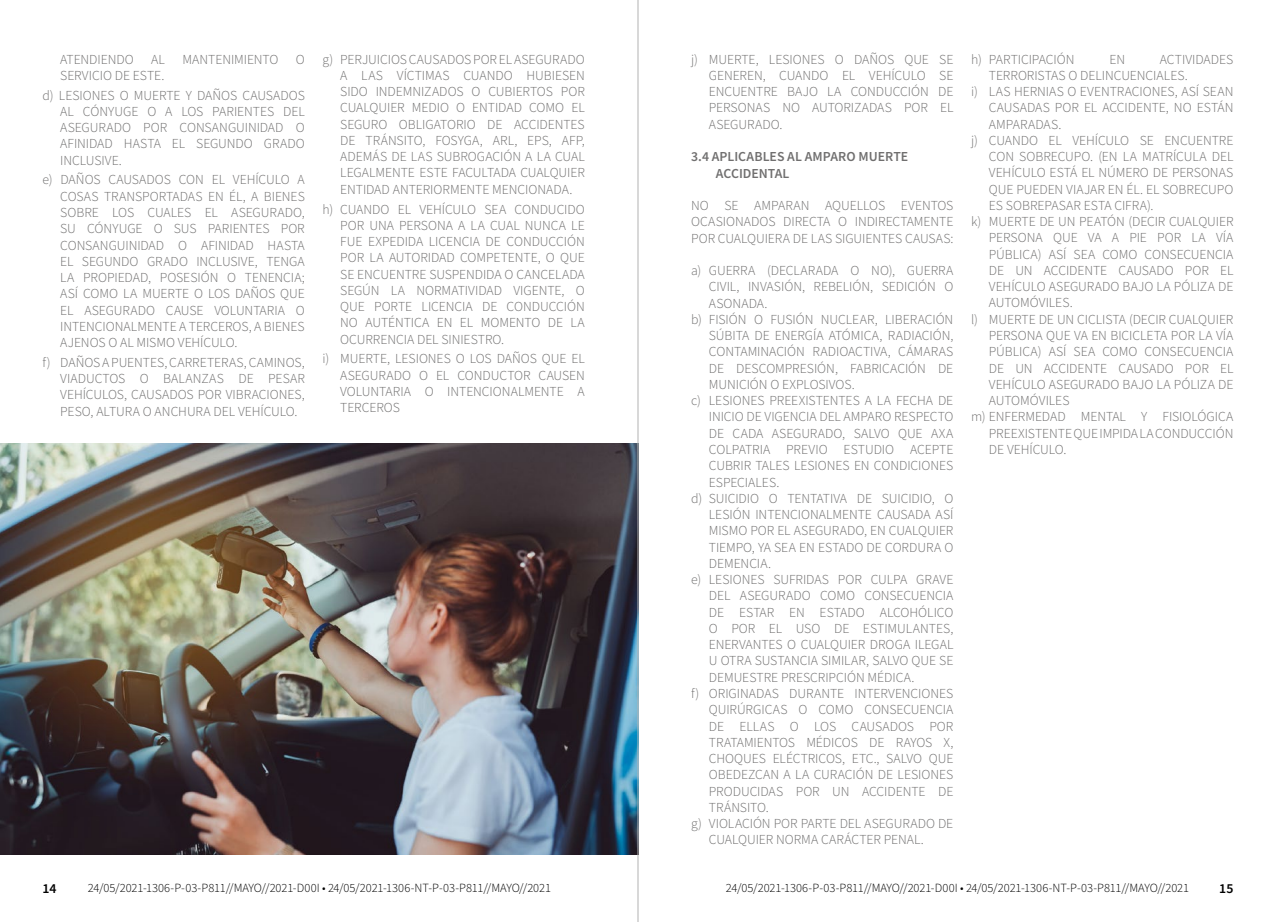
<style>
.page{position:relative;width:1276px;height:922px;background:#fff}
.page>*{position:absolute;margin:0;border:0;box-sizing:border-box;transform-origin:0 0}
.t1{font:300 13.75px/16.2px "Source Sans Pro";letter-spacing:-.005em;color:#706f6f;text-align:justify}
.t2{font:600 13.75px/16.2px "Source Sans Pro";color:#706f6f}
.t3{font:600 13.75px "Source Sans Pro";color:#000}
.t4{font:300 12.5px "Source Sans Pro";letter-spacing:-.005em;color:#000}
</style>
<div class="page">
<img style="left:0;top:443px;width:637px;height:411px">
<hr style="left:637px;top:0;width:1px;height:921px;background:#b3b2b2">
<p class="t1" style="left:60px;top:51px;width:75px">ATENDIENDO</p>
<p class="t1" style="left:151px;top:51px;width:15px">AL</p>
<p class="t1" style="left:182px;top:51px;width:97px">MANTENIMIENTO</p>
<p class="t1" style="left:296px;top:51px;width:10px">O</p>
<p class="t1" style="left:43px;top:65px;width:264px;line-height:19.8px;text-indent:18px">SERVICIO DE ESTE.<br>d) LESIONES O MUERTE Y DAÑOS CAUSADOS</p>
<p class="t1" style="left:60px;top:103px;width:246px">AL CÓNYUGE O A LOS PARIENTES DEL ASEGURADO POR CONSANGUINIDAD O AFINIDAD HASTA EL SEGUNDO GRADO INCLUSIVE.</p>
<p class="t1" style="left:60px;top:172px;width:246px;text-indent:-18px">e) DAÑOS CAUSADOS CON EL VEHÍCULO A COSAS TRANSPORTADAS EN ÉL, A BIENES SOBRE LOS CUALES EL ASEGURADO, SU CÓNYUGE O SUS PARIENTES POR CONSANGUINIDAD O AFINIDAD HASTA EL SEGUNDO GRADO INCLUSIVE, TENGA LA PROPIEDAD, POSESIÓN O TENENCIA; ASÍ COMO LA MUERTE O LOS DAÑOS QUE EL ASEGURADO CAUSE VOLUNTARIA O INTENCIONALMENTE A TERCEROS, A BIENES AJENOS O AL MISMO VEHÍCULO.</p>
<p class="t1" style="left:60px;top:354px;width:246px;text-indent:-18px">f) DAÑOS A PUENTES, CARRETERAS, CAMINOS, VIADUCTOS O BALANZAS DE PESAR VEHÍCULOS, CAUSADOS POR VIBRACIONES, PESO, ALTURA O ANCHURA DEL VEHÍCULO.</p>
<p class="t1" style="left:340px;top:51px;width:246px;text-indent:-18px">g) PERJUICIOS CAUSADOS POR EL ASEGURADO A LAS VÍCTIMAS CUANDO HUBIESEN SIDO INDEMNIZADOS O CUBIERTOS POR CUALQUIER MEDIO O ENTIDAD COMO EL SEGURO OBLIGATORIO DE ACCIDENTES DE TRÁNSITO, FOSYGA, ARL, EPS, AFP, ADEMÁS DE LAS SUBROGACIÓN A LA CUAL LEGALMENTE ESTE FACULTADA CUALQUIER ENTIDAD ANTERIORMENTE MENCIONADA.</p>
<p class="t1" style="left:340px;top:201px;width:246px;text-indent:-18px">h) CUANDO EL VEHÍCULO SEA CONDUCIDO POR UNA PERSONA A LA CUAL NUNCA LE FUE EXPEDIDA LICENCIA DE CONDUCCIÓN POR LA AUTORIDAD COMPETENTE, O QUE SE ENCUENTRE SUSPENDIDA O CANCELADA SEGÚN LA NORMATIVIDAD VIGENTE, O QUE PORTE LICENCIA DE CONDUCCIÓN NO AUTÉNTICA EN EL MOMENTO DE LA OCURRENCIA DEL SINIESTRO.</p>
<p class="t1" style="left:340px;top:351px;width:246px;text-indent:-18px">i) MUERTE, LESIONES O LOS DAÑOS QUE EL ASEGURADO O EL CONDUCTOR CAUSEN VOLUNTARIA O INTENCIONALMENTE A TERCEROS</p>
<p class="t1" style="left:709px;top:51px;width:246px;text-indent:-18px">j) MUERTE, LESIONES O DAÑOS QUE SE GENEREN, CUANDO EL VEHÍCULO SE ENCUENTRE BAJO LA CONDUCCIÓN DE PERSONAS NO AUTORIZADAS POR EL ASEGURADO.</p>
<p class="t2" style="left:716px;top:148px;width:194px;text-indent:-25px">3.4 APLICABLES AL AMPARO MUERTE<br>ACCIDENTAL</p>
<p class="t1" style="left:691px;top:197px;width:264px">NO SE AMPARAN AQUELLOS EVENTOS OCASIONADOS DIRECTA O INDIRECTAMENTE POR CUALQUIERA DE LAS SIGUIENTES CAUSAS:</p>
<p class="t1" style="left:691px;top:262px;width:264px">a) GUERRA (DECLARADA O NO), GUERRA</p>
<p class="t1" style="left:709px;top:278px;width:246px">CIVIL, INVASIÓN, REBELIÓN, SEDICIÓN O</p>
<p class="t1" style="left:709px;top:295px;width:60px">ASONADA.</p>
<p class="t1" style="left:691px;top:311px;width:264px">b) FISIÓN O FUSIÓN NUCLEAR, LIBERACIÓN</p>
<p class="t1" style="left:709px;top:327px;width:246px">SÚBITA DE ENERGÍA ATÓMICA, RADIACIÓN,</p>
<p class="t1" style="left:709px;top:343px;width:246px">CONTAMINACIÓN RADIOACTIVA, CÁMARAS</p>
<p class="t1" style="left:709px;top:360px;width:246px">DE DESCOMPRESIÓN, FABRICACIÓN DE</p>
<p class="t1" style="left:709px;top:376px;width:147px">MUNICIÓN O EXPLOSIVOS.</p>
<p class="t1" style="left:691px;top:392px;width:264px">c) LESIONES PREEXISTENTES A LA FECHA DE</p>
<p class="t1" style="left:709px;top:408px;width:246px">INICIO DE VIGENCIA DEL AMPARO RESPECTO</p>
<p class="t1" style="left:709px;top:425px;width:246px">DE CADA ASEGURADO, SALVO QUE AXA</p>
<p class="t1" style="left:709px;top:441px;width:246px">COLPATRIA PREVIO ESTUDIO ACEPTE</p>
<p class="t1" style="left:709px;top:457px;width:246px">CUBRIR TALES LESIONES EN CONDICIONES</p>
<p class="t1" style="left:709px;top:473px;width:72px">ESPECIALES.</p>
<p class="t1" style="left:691px;top:490px;width:264px">d) SUICIDIO O TENTATIVA DE SUICIDIO, O</p>
<p class="t1" style="left:709px;top:506px;width:246px">LESIÓN INTENCIONALMENTE CAUSADA ASÍ</p>
<p class="t1" style="left:709px;top:522px;width:246px">MISMO POR EL ASEGURADO, EN CUALQUIER</p>
<p class="t1" style="left:709px;top:538px;width:246px">TIEMPO, YA SEA EN ESTADO DE CORDURA O</p>
<p class="t1" style="left:709px;top:555px;width:64px">DEMENCIA.</p>
<p class="t1" style="left:691px;top:571px;width:264px">e) LESIONES SUFRIDAS POR CULPA GRAVE</p>
<p class="t1" style="left:709px;top:587px;width:246px">DEL ASEGURADO COMO CONSECUENCIA</p>
<p class="t1" style="left:709px;top:604px;width:246px">DE ESTAR EN ESTADO ALCOHÓLICO</p>
<p class="t1" style="left:709px;top:620px;width:246px">O POR EL USO DE ESTIMULANTES,</p>
<p class="t1" style="left:709px;top:636px;width:246px">ENERVANTES O CUALQUIER DROGA ILEGAL</p>
<p class="t1" style="left:709px;top:652px;width:246px">U OTRA SUSTANCIA SIMILAR, SALVO QUE SE</p>
<p class="t1" style="left:709px;top:669px;width:207px">DEMUESTRE PRESCRIPCIÓN MÉDICA.</p>
<p class="t1" style="left:691px;top:685px;width:264px">f) ORIGINADAS DURANTE INTERVENCIONES</p>
<p class="t1" style="left:709px;top:701px;width:246px">QUIRÚRGICAS O COMO CONSECUENCIA</p>
<p class="t1" style="left:709px;top:717px;width:246px">DE ELLAS O LOS CAUSADOS POR</p>
<p class="t1" style="left:709px;top:734px;width:246px">TRATAMIENTOS MÉDICOS DE RAYOS X,</p>
<p class="t1" style="left:709px;top:750px;width:246px">CHOQUES ELÉCTRICOS, ETC., SALVO QUE</p>
<p class="t1" style="left:709px;top:766px;width:246px">OBEDEZCAN A LA CURACIÓN DE LESIONES</p>
<p class="t1" style="left:709px;top:782px;width:246px">PRODUCIDAS POR UN ACCIDENTE DE</p>
<p class="t1" style="left:709px;top:799px;width:61px">TRÁNSITO.</p>
<p class="t1" style="left:691px;top:815px;width:264px">g) VIOLACIÓN POR PARTE DEL ASEGURADO DE</p>
<p class="t1" style="left:709px;top:831px;width:216px">CUALQUIER NORMA CARÁCTER PENAL.</p>
<p class="t1" style="left:971px;top:51px;width:105px">h) PARTICIPACIÓN</p>
<p class="t1" style="left:1109px;top:51px;width:17px">EN</p>
<p class="t1" style="left:1160px;top:51px;width:75px">ACTIVIDADES</p>
<p class="t1" style="left:989px;top:67px;width:200px">TERRORISTAS O DELINCUENCIALES.</p>
<p class="t1" style="left:971px;top:83px;width:264px">i) LAS HERNIAS O EVENTRACIONES, ASÍ SEAN</p>
<p class="t1" style="left:989px;top:100px;width:246px">CAUSADAS POR EL ACCIDENTE, NO ESTÁN</p>
<p class="t1" style="left:989px;top:116px;width:74px">AMPARADAS.</p>
<p class="t1" style="left:971px;top:132px;width:264px">j) CUANDO EL VEHÍCULO SE ENCUENTRE</p>
<p class="t1" style="left:989px;top:148px;width:246px">CON SOBRECUPO. (EN LA MATRÍCULA DEL</p>
<p class="t1" style="left:989px;top:165px;width:246px">VEHÍCULO ESTÁ EL NÚMERO DE PERSONAS</p>
<p class="t1" style="left:989px;top:181px;width:246px">QUE PUEDEN VIAJAR EN ÉL. EL SOBRECUPO</p>
<p class="t1" style="left:989px;top:197px;width:166px">ES SOBREPASAR ESTA CIFRA).</p>
<p class="t1" style="left:971px;top:213px;width:264px">k) MUERTE DE UN PEATÓN (DECIR CUALQUIER</p>
<p class="t1" style="left:989px;top:230px;width:246px">PERSONA QUE VA A PIE POR LA VÍA</p>
<p class="t1" style="left:989px;top:246px;width:246px">PÚBLICA) ASÍ SEA COMO CONSECUENCIA</p>
<p class="t1" style="left:989px;top:262px;width:246px">DE UN ACCIDENTE CAUSADO POR EL</p>
<p class="t1" style="left:989px;top:278px;width:246px">VEHÍCULO ASEGURADO BAJO LA PÓLIZA DE</p>
<p class="t1" style="left:989px;top:295px;width:85px">AUTOMÓVILES.</p>
<p class="t1" style="left:971px;top:311px;width:264px">l) MUERTE DE UN CICLISTA (DECIR CUALQUIER</p>
<p class="t1" style="left:989px;top:327px;width:246px">PERSONA QUE VA EN BICICLETA POR LA VÍA</p>
<p class="t1" style="left:989px;top:343px;width:246px">PÚBLICA) ASÍ SEA COMO CONSECUENCIA</p>
<p class="t1" style="left:989px;top:360px;width:246px">DE UN ACCIDENTE CAUSADO POR EL</p>
<p class="t1" style="left:989px;top:376px;width:246px">VEHÍCULO ASEGURADO BAJO LA PÓLIZA DE</p>
<p class="t1" style="left:989px;top:392px;width:82px">AUTOMÓVILES</p>
<p class="t1" style="left:971px;top:408px;width:264px">m) ENFERMEDAD MENTAL Y FISIOLÓGICA</p>
<p class="t1" style="left:989px;top:425px;width:246px">PREEXISTENTE QUE IMPIDA LA CONDUCCIÓN</p>
<p class="t1" style="left:989px;top:441px;width:79px">DE VEHÍCULO.</p>
<p class="t3" style="left:43px;top:879px;width:15px">14</p>
<p class="t4" style="left:88px;top:879px;width:465px">24/05/2021-1306-P-03-P811//MAYO//2021-D00I • 24/05/2021-1306-NT-P-03-P811//MAYO//2021</p>
<p class="t4" style="left:726px;top:879px;width:465px">24/05/2021-1306-P-03-P811//MAYO//2021-D00I • 24/05/2021-1306-NT-P-03-P811//MAYO//2021</p>
<p class="t3" style="left:1219px;top:879px;width:16px">15</p>
</div>
